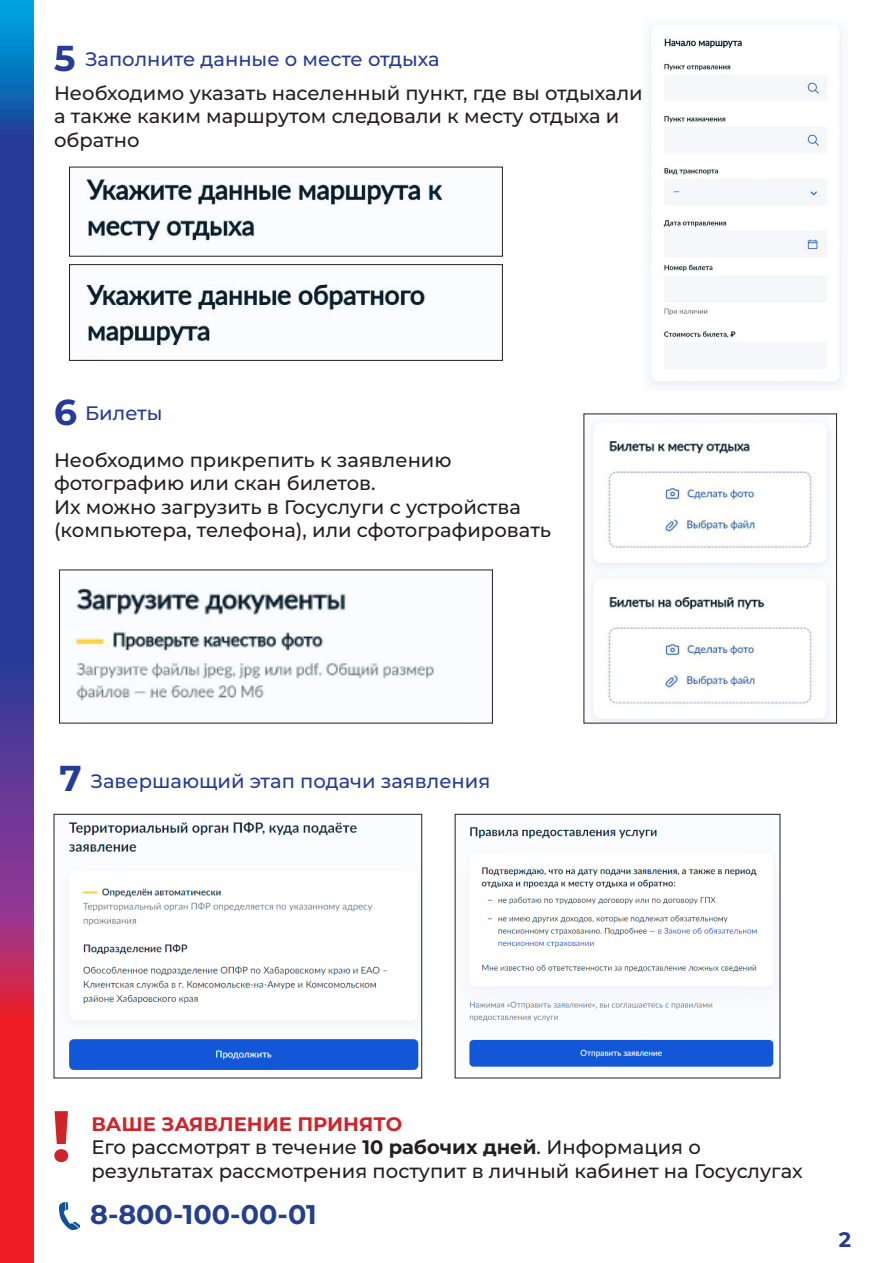
<style>
.page{position:relative;width:893px;height:1263px;background:#fff}
.page>*{position:absolute;margin:0;border:0;box-sizing:border-box;transform-origin:0 0}
.t1{font:700 72px "Montserrat";color:#d1232a}
.t2{font:700 36px "Montserrat";color:#253b97}
.t3{font:700 27px "Montserrat";color:#253f8e}
.t4{font:700 21px "Montserrat";color:#253b97}
.t5{font:500 19.5px/23.4px "Montserrat";color:#231f20}
.t6{font:500 19.5px "Montserrat";color:#253b97}
.t7{font:700 19.5px "Montserrat";color:#d1232a}
.s1{font-weight:700}
</style>
<div class="page">
<svg style="left:0;top:0;width:34px;height:1263px;background:#61397f"></svg>
<img style="left:649px;top:29px;width:193px;height:361px">
<img style="left:86px;top:177px;width:359px;height:66px">
<img style="left:84px;top:283px;width:342px;height:76px">
<div style="left:69px;top:264px;width:434px;height:97px;border:1px solid #231f20"></div>
<img style="left:590px;top:421px;width:240px;height:300px">
<img style="left:71px;top:587px;width:365px;height:115px">
<img style="left:67px;top:822px;width:353px;height:248px">
<div style="left:54px;top:814px;width:368px;height:264px;border:1px solid #231f20"></div>
<img style="left:468px;top:826px;width:307px;height:241px">
<img style="left:60px;top:1203px;width:19px;height:26px">
<p class="t2" style="left:54px;top:34px;width:23px">5</p>
<p class="t6" style="left:85px;top:46px;width:356px">Заполните данные о месте отдыха</p>
<p class="t5" style="left:54px;top:81px;width:595px">Необходимо указать населенный пункт, где вы отдыхали, а также каким маршрутом следовали к месту отдыха и обратно</p>
<p class="t2" style="left:54px;top:388px;width:24px">6</p>
<p class="t6" style="left:85px;top:400px;width:79px">Билеты</p>
<p class="t5" style="left:54px;top:448px;width:399px">Необходимо прикрепить к заявлению фотографию или скан билетов.</p>
<p class="t5" style="left:54px;top:494px;width:499px">Их можно загрузить в Госуслуги с устройства (компьютера, телефона), или сфотографировать</p>
<p class="t2" style="left:60px;top:754px;width:24px">7</p>
<p class="t6" style="left:91px;top:768px;width:401px">Завершающий этап подачи заявления</p>
<p class="t1" style="left:51px;top:1088px;width:22px">!</p>
<p class="t7" style="left:91px;top:1111px;width:312px">ВАШЕ ЗАЯВЛЕНИЕ ПРИНЯТО</p>
<p class="t5" style="left:91px;top:1135px;width:713px">Его рассмотрят в течение <span class="s1">10 рабочих дней</span>. Информация о результатах рассмотрения поступит в личный кабинет на Госуслугах</p>
<p class="t3" style="left:90px;top:1196px;width:228px">8-800-100-00-01</p>
<p class="t4" style="left:839px;top:1226px;width:14px">2</p>
</div>
